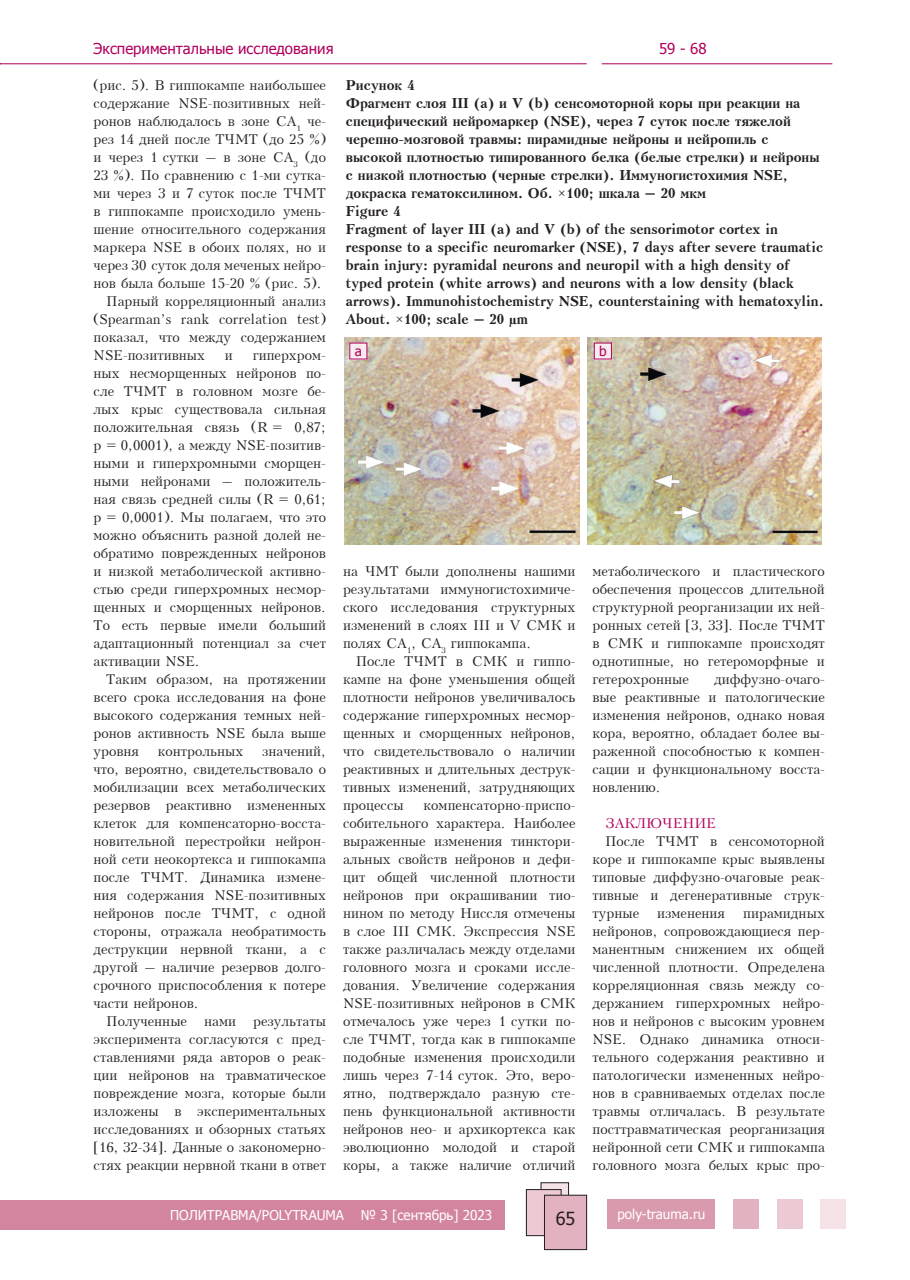
<style>
.page{position:relative;width:910px;height:1280px;background:#fff}
.page>*{position:absolute;margin:0;border:0;box-sizing:border-box;transform-origin:0 0}
.t1{font:18px "Tahoma";color:#231f20}
.t2{font:15px "Tahoma";color:#b1015c}
.t3{font:13.5px/18px "Kudrashov Plain";color:#231f20;text-align:justify}
.t4{font:700 13.5px/18px "Kudrashov";color:#231f20}
.t5{font:13.5px "Tahoma";color:#fff}
.t6{font:13.5px "Kudrashov Plain";color:#b1015c}
.t7{font:13.5px "Tahoma";color:#b1015c}
.s1{font-family:"Kudrashov Plain";font-weight:400}
.s2{font-family:"Times New Roman"}
</style>
<div class="page">
<div style="left:607px;top:1198px;width:107px;height:30px;background:#da9aae"></div>
<div style="left:733px;top:1198px;width:26px;height:30px;background:#e3b2c1"></div>
<div style="left:777px;top:1198px;width:26px;height:30px;background:#eccad4"></div>
<div style="left:821px;top:1198px;width:25px;height:30px;background:#f5e2e7"></div>
<div style="left:0;top:1200px;width:505px;height:29px;background:#d3859f"></div>
<div style="left:541px;top:1183px;width:28px;height:36px;background:#f5e2e7"></div>
<div style="left:541px;top:1182px;width:28px;height:37px;border:1px solid #231f20"></div>
<div style="left:526px;top:1189px;width:35px;height:47px;background:#eccad4"></div>
<div style="left:526px;top:1189px;width:35px;height:47px;border:1px solid #231f20"></div>
<div style="left:544px;top:1195px;width:43px;height:54px;background:#e3b2c1"></div>
<div style="left:544px;top:1195px;width:43px;height:55px;border:1px solid #231f20"></div>
<hr style="left:0;top:63px;width:587px;height:1px;background:#b1015c">
<hr style="left:602px;top:63px;width:230px;height:1px;background:#b1015c">
<img style="left:345px;top:337px;width:234px;height:207px">
<img style="left:587px;top:338px;width:235px;height:206px">
<div style="left:350px;top:343px;width:17px;height:16px;background:#f8ecef"></div>
<div style="left:594px;top:343px;width:17px;height:16px;background:#f8ebee"></div>
<div style="left:594px;top:343px;width:18px;height:16px;border:1px solid #b1015c"></div>
<p class="t2" style="left:94px;top:38px;width:242px">Экспериментальные исследования</p>
<p class="t2" style="left:659px;top:38px;width:49px">59 - 68</p>
<p class="t3" style="left:94px;top:76px;width:234px">(рис. 5). В гиппокампе наибольшее</p>
<p class="t3" style="left:94px;top:94px;width:234px">содержание NSE-позитивных ней-</p>
<p class="t3" style="left:94px;top:112px;width:234px">ронов наблюдалось в зоне СА<sub>1</sub> че-</p>
<p class="t3" style="left:94px;top:130px;width:234px">рез 14 дней после ТЧМТ (до 25 %)</p>
<p class="t3" style="left:94px;top:148px;width:234px">и через 1 сутки – в зоне СА<sub>3</sub> (до</p>
<p class="t3" style="left:94px;top:166px;width:234px">23 %). По сравнению с 1-ми сутка-</p>
<p class="t3" style="left:94px;top:184px;width:234px">ми через 3 и 7 суток после ТЧМТ</p>
<p class="t3" style="left:94px;top:202px;width:234px">в гиппокампе происходило умень-</p>
<p class="t3" style="left:94px;top:220px;width:234px">шение относительного содержания</p>
<p class="t3" style="left:94px;top:238px;width:234px">маркера NSE в обоих полях, но и</p>
<p class="t3" style="left:94px;top:256px;width:234px">через 30 суток доля меченых нейро-</p>
<p class="t3" style="left:94px;top:274px;width:230px">нов была больше 15-20 % (рис. 5).</p>
<p class="t3" style="left:106px;top:292px;width:221px">Парный корреляционный анализ</p>
<p class="t3" style="left:94px;top:310px;width:234px">(Spearman’s rank correlation test)</p>
<p class="t3" style="left:94px;top:328px;width:234px">показал, что между содержанием</p>
<p class="t3" style="left:94px;top:346px;width:113px">NSE-позитивных</p>
<p class="t3" style="left:225px;top:346px;width:9px">и</p>
<p class="t4" style="left:346px;top:76px;width:479px">Рисунок 4<br>Фрагмент слоя III (a) и V (b) сенсомоторной коры при реакции на специфический нейромаркер (NSE), через 7 суток после тяжелой черепно-мозговой травмы: пирамидные нейроны и нейропиль с высокой плотностью типированного белка (белые стрелки) и нейроны с низкой плотностью (черные стрелки). Иммуногистохимия NSE, докраска гематоксилином. Об. <span class="s1">½</span>100; шкала – 20 мкм<br>Figure 4<br>Fragment of layer III (a) and V (b) of the sensorimotor cortex in response to a specific neuromarker (NSE), 7 days after severe traumatic brain injury: pyramidal neurons and neuropil with a high density of typed protein (white arrows) and neurons with a low density (black arrows). Immunohistochemistry NSE, counterstaining with hematoxylin.<br>About. <span class="s1">½</span>100; scale – 20 <span class="s2">µ</span>m</p>
<p class="t7" style="left:355px;top:342px;width:9px">a</p>
<p class="t7" style="left:599px;top:342px;width:9px">b</p>
<p class="t3" style="left:94px;top:346px;width:234px;text-indent:159px">гиперхром&shy;ных несморщенных нейронов по&shy;сле ТЧМТ в головном мозге бе&shy;лых крыс существовала сильная положительная связь (R = 0,87; р = 0,0001), а между NSE-позитив&shy;ными и гиперхромными сморщен&shy;ными нейронами – положитель&shy;ная связь средней силы (R = 0,61; р = 0,0001). Мы полагаем, что это можно объяснить разной долей не&shy;обратимо поврежденных нейронов и низкой метаболической активно&shy;стью среди гиперхромных несмор&shy;щенных и сморщенных нейронов.<br>То есть первые имели больший адаптационный потенциал за счет активации NSE.</p>
<p class="t3" style="left:94px;top:670px;width:234px;text-indent:13px">Таким образом, на протяжении всего срока исследования на фоне высокого содержания темных ней&shy;ронов активность NSE была выше уровня</p>
<p class="t3" style="left:343px;top:562px;width:234px">на ЧМТ были дополнены нашими результатами иммуногистохимиче&shy;ского исследования структурных изменений в слоях III и V СМК и полях СА<sub>1</sub>, СА<sub>3</sub> гиппокампа.</p>
<p class="t3" style="left:343px;top:652px;width:234px;text-indent:13px">После ТЧМТ в СМК и гиппо&shy;кампе на фоне уменьшения общей плотности нейронов увеличивалось содержание гиперхромных несмор&shy;щенных и сморщенных нейронов, что свидетельствовало о наличии реактивных и длительных деструк&shy;тивных изменений, затрудняющих процессы</p>
<p class="t3" style="left:592px;top:562px;width:234px">метаболического и пластического обеспечения процессов длительной структурной реорганизации их ней&shy;ронных сетей [3, 33]. После ТЧМТ в СМК и гиппокампе происходят однотипные, но гетероморфные и гетерохронные</p>
<p class="t3" style="left:592px;top:670px;width:234px;text-indent:122px">диффузно-очаго&shy;вые реактивные и патологические изменения нейронов, однако новая кора, вероятно, обладает более вы&shy;раженной способностью к компен&shy;сации и функциональному восста&shy;новлению.</p>
<p class="t6" style="left:605px;top:815px;width:112px">ЗАКЛЮЧЕНИЕ</p>
<p class="t3" style="left:592px;top:832px;width:234px;text-indent:13px">После ТЧМТ в сенсомоторной коре и гиппокампе крыс выявлены типовые диффузно-очаговые реак&shy;тивные и дегенеративные струк&shy;турные</p>
<p class="t3" style="left:158px;top:742px;width:87px">контрольных</p>
<p class="t3" style="left:262px;top:742px;width:65px">значений,</p>
<p class="t3" style="left:94px;top:760px;width:234px">что, вероятно, свидетельствовало о</p>
<p class="t3" style="left:94px;top:778px;width:234px">мобилизации всех метаболических</p>
<p class="t3" style="left:94px;top:796px;width:234px">резервов реактивно измененных</p>
<p class="t3" style="left:94px;top:814px;width:234px">клеток для компенсаторно-восста-</p>
<p class="t3" style="left:94px;top:832px;width:234px">новительной перестройки нейрон-</p>
<p class="t3" style="left:94px;top:850px;width:234px">ной сети неокортекса и гиппокампа</p>
<p class="t3" style="left:94px;top:868px;width:234px">после ТЧМТ. Динамика измене-</p>
<p class="t3" style="left:94px;top:886px;width:234px">ния содержания NSE-позитивных</p>
<p class="t3" style="left:94px;top:904px;width:234px">нейронов после ТЧМТ, с одной</p>
<p class="t3" style="left:94px;top:922px;width:234px">стороны, отражала необратимость</p>
<p class="t3" style="left:94px;top:940px;width:234px">деструкции нервной ткани, а с</p>
<p class="t3" style="left:94px;top:958px;width:234px">другой – наличие резервов долго-</p>
<p class="t3" style="left:94px;top:976px;width:234px">срочного приспособления к потере</p>
<p class="t3" style="left:94px;top:994px;width:107px">части нейронов.</p>
<p class="t3" style="left:106px;top:1012px;width:82px">Полученные</p>
<p class="t3" style="left:204px;top:1012px;width:34px">нами</p>
<p class="t3" style="left:343px;top:796px;width:234px;text-indent:81px">компенсаторно-приспо&shy;собительного характера. Наиболее выраженные изменения тинктори&shy;альных свойств нейронов и дефи&shy;цит общей численной плотности нейронов при окрашивании тио&shy;нином по методу Ниссля отмечены в слое III CМК. Экспрессия NSE также различалась между отделами головного мозга и сроками иссле&shy;дования. Увеличение содержания NSE-позитивных нейронов в СМК отмечалось уже через 1 сутки по&shy;сле ТЧМТ, тогда как в гиппокампе подобные изменения происходили лишь через 7-14 суток. Это, веро&shy;ятно, подтверждало разную сте&shy;пень функциональной активности нейронов нео- и архикортекса как эволюционно молодой и старой коры, а также наличие отличий</p>
<p class="t3" style="left:592px;top:904px;width:234px;text-indent:151px">пирамидных нейронов, сопровождающиеся пер&shy;манентным снижением их общей численной плотности. Определена корреляционная связь между со&shy;держанием гиперхромных нейро&shy;нов и нейронов с высоким уровнем NSE. Однако динамика относи&shy;тельного содержания реактивно и патологически измененных нейро&shy;нов в сравниваемых отделах после травмы отличалась. В результате посттравматическая реорганизация нейронной сети СМК и гиппокампа головного мозга белых крыс про-</p>
<p class="t3" style="left:657px;top:904px;width:70px">изменения</p>
<p class="t3" style="left:94px;top:1012px;width:234px;text-indent:160px">результаты эксперимента согласуются с пред&shy;ставлениями ряда авторов о реак&shy;ции нейронов на травматическое повреждение мозга, которые были изложены в экспериментальных исследованиях и обзорных статьях [16, 32-34]. Данные о закономерно&shy;стях реакции нервной ткани в ответ</p>
<p class="t5" style="left:170px;top:1206px;width:176px">ПОЛИТРАВМА/POLYTRAUMA</p>
<p class="t5" style="left:361px;top:1206px;width:133px">№ 3 [сентябрь] 2023</p>
<h1 class="t1" style="left:556px;top:1206px;width:21px">65</h1>
<p class="t5" style="left:617px;top:1205px;width:89px">poly-trauma.ru</p>
</div>
